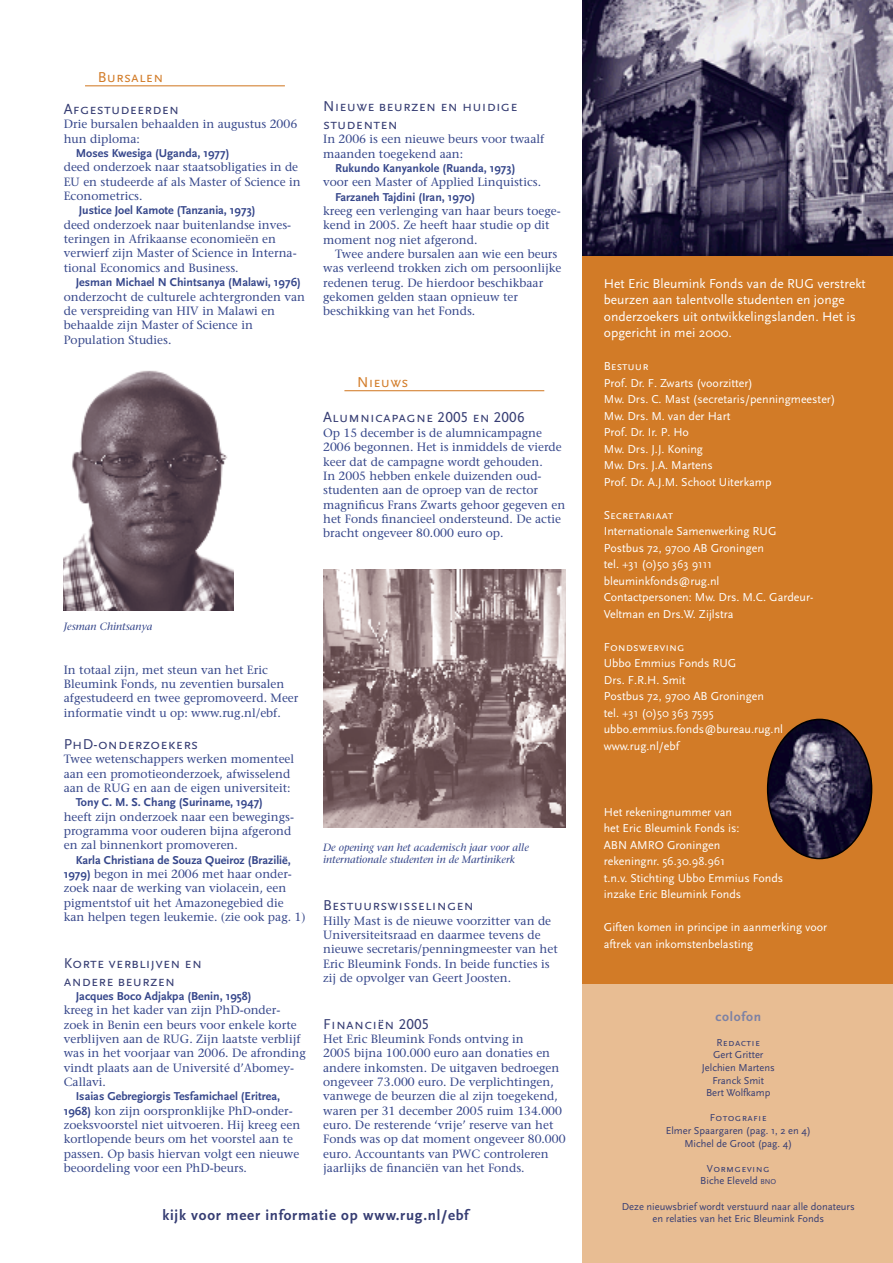
<style>
.page{position:relative;width:893px;height:1263px;background:#fff}
.page>*{position:absolute;margin:0;border:0;box-sizing:border-box;transform-origin:0 0}
.voorwaard{font:15px/18px "Scala Sans Caps";letter-spacing:.015em;color:#363d73}
.t1{font:700 15px "Scala Sans";letter-spacing:.05em;color:#363d73}
.kopje_in_tekst{font:15px "Scala Sans Caps";letter-spacing:.015em;color:#d27b27}
.t2{font:13.5px/16.5px "Scala Sans";color:#fff}
.t3{font:700 13.5px "Scala Sans";letter-spacing:.05em;color:#7c81a4}
.t4{font:12px/14.4px "Stone Serif";color:#36478b}
.t5{font:12px/16.5px "Scala Sans";color:#fff}
.t6{font:700 12px "Scala Sans";color:#36478b}
.t7{font:12px "Scala Sans Caps";color:#fff}
.t8{font:10.5px "Scala Sans";color:#363d73}
.t9{font:italic 10.5px/12.6px "Stone Serif";color:#36478b}
.t10{font:10.5px "Scala Sans Caps";letter-spacing:.03em;color:#363d73}
.s1{font-family:"Scala Sans";font-weight:700}
.s2{font-family:"Scala Sans Caps";font-size:7.5px}
</style>
<div class="page">
<div style="left:583px;top:255px;width:310px;height:729px;background:#d27b27"></div>
<img style="left:583px;top:0;width:310px;height:255px">
<div style="left:583px;top:984px;width:310px;height:279px;background:#e8bd93"></div>
<hr style="left:85px;top:85px;width:200px;height:1px;background:#d27b27">
<hr style="left:344px;top:390px;width:200px;height:1px;background:#d27b27">
<img style="left:768px;top:719px;width:104px;height:139px;border-radius:50%">
<div style="left:767px;top:719px;width:105px;height:140px;border:2px solid #000;border-radius:50%"></div>
<img style="left:64px;top:370px;width:170px;height:240px">
<img style="left:323px;top:569px;width:243px;height:259px">
<p class="kopje_in_tekst" style="left:98px;top:69px;width:67px">Bursalen</p>
<p class="voorwaard" style="left:64px;top:100px;width:117px">Afgestudeerden</p>
<p class="t4" style="left:64px;top:117px;width:235px">Drie bursalen behaalden in augustus 2006 hun diploma:</p>
<p class="t6" style="left:76px;top:147px;width:155px">Moses Kwesiga (Uganda, 1977)</p>
<p class="t4" style="left:64px;top:160px;width:238px">deed onderzoek naar staatsobligaties in de<br>EU en studeerde af als Master of Science in<br>Econometrics.</p>
<p class="t6" style="left:79px;top:204px;width:178px">Justice Joel Kamote (Tanzania, 1973)</p>
<p class="t4" style="left:64px;top:217px;width:234px">deed onderzoek naar buitenlandse inves&shy;teringen in Afrikaanse economieën en verwierf zijn Master of Science in Interna&shy;tional Economics and Business.</p>
<p class="t6" style="left:76px;top:276px;width:227px">Jesman Michael N Chintsanya (Malawi, 1976)</p>
<p class="t4" style="left:64px;top:289px;width:243px">onderzocht de culturele achtergronden van de verspreiding van HIV in Malawi en behaalde zijn Master of Science in Population Studies.</p>
<p class="voorwaard" style="left:323px;top:97px;width:196px">Nieuwe beurzen en huidige studenten</p>
<p class="t4" style="left:323px;top:132px;width:223px">In 2006 is een nieuwe beurs voor twaalf maanden toegekend aan:</p>
<p class="t6" style="left:335px;top:162px;width:182px">Rukundo Kanyankole (Ruanda, 1973)</p>
<p class="t4" style="left:335px;top:175px;width:207px;text-indent:-12px">voor een Master of Applied Linquistics.<br><span class="s1">Farzaneh Tajdini (Iran, 1970)</span></p>
<p class="t4" style="left:323px;top:203px;width:239px">kreeg een verlenging van haar beurs toege&shy;kend in 2005. Ze heeft haar studie op dit moment nog niet afgerond.</p>
<p class="t4" style="left:323px;top:246px;width:240px;text-indent:12px">Twee andere bursalen aan wie een beurs was verleend trokken zich om persoonlijke redenen terug. De hierdoor beschikbaar gekomen gelden staan opnieuw ter beschikking van het Fonds.</p>
<p class="kopje_in_tekst" style="left:357px;top:374px;width:53px">Nieuws</p>
<p class="voorwaard" style="left:323px;top:409px;width:203px">Alumnicapagne 2005 en 2006</p>
<p class="t4" style="left:323px;top:425px;width:244px">Op 15 december is de alumnicampagne 2006 begonnen. Het is inmiddels de vierde keer dat de campagne wordt gehouden.<br>In 2005 hebben enkele duizenden oud&shy;studenten aan de oproep van de rector magnificus Frans Zwarts gehoor gegeven en het Fonds financieel ondersteund. De actie bracht ongeveer 80.000 euro op.</p>
<p class="t9" style="left:64px;top:620px;width:90px">Jesman Chintsanya</p>
<p class="t4" style="left:64px;top:662px;width:236px">In totaal zijn, met steun van het Eric Bleumink Fonds, nu zeventien bursalen afgestudeerd en twee gepromoveerd. Meer informatie vindt u op: www.rug.nl/ebf.</p>
<p class="voorwaard" style="left:64px;top:735px;width:136px">PhD-onderzoekers</p>
<p class="t4" style="left:64px;top:752px;width:232px">Twee wetenschappers werken momenteel aan een promotieonderzoek, afwisselend aan de RUG en aan de eigen universiteit:</p>
<p class="t6" style="left:76px;top:796px;width:189px">Tony C. M. S. Chang (Suriname, 1947)</p>
<p class="t4" style="left:64px;top:809px;width:232px">heeft zijn onderzoek naar een bewegings&shy;programma voor ouderen bijna afgerond en zal binnenkort promoveren.</p>
<p class="t4" style="left:64px;top:852px;width:243px;text-indent:12px"><span class="s1">Karla Christiana de Souza Queiroz (Brazilië, 1979)</span> begon in mei 2006 met haar onder&shy;zoek naar de werking van violacein, een pigmentstof uit het Amazonegebied die kan helpen tegen leukemie. (zie ook pag. 1)</p>
<p class="voorwaard" style="left:64px;top:954px;width:140px">Korte verblijven en andere beurzen</p>
<p class="t6" style="left:76px;top:990px;width:177px">Jacques Boco Adjakpa (Benin, 1958)</p>
<p class="t4" style="left:64px;top:1003px;width:244px">kreeg in het kader van zijn PhD-onder&shy;zoek in Benin een beurs voor enkele korte verblijven aan de RUG. Zijn laatste verblijf was in het voorjaar van 2006. De afronding vindt plaats aan de Université d’Abomey-Callavi.</p>
<p class="t4" style="left:64px;top:1089px;width:238px;text-indent:12px"><span class="s1">Isaias Gebregiorgis Tesfamichael (Eritrea, 1968)</span> kon zijn oorspronklijke PhD-onder&shy;zoeksvoorstel niet uitvoeren. Hij kreeg een kortlopende beurs om het voorstel aan te passen. Op basis hiervan volgt een nieuwe beoordeling voor een PhD-beurs.</p>
<p class="t9" style="left:323px;top:841px;width:207px">De opening van het academisch jaar voor alle internationale studenten in de Martinikerk</p>
<p class="voorwaard" style="left:323px;top:897px;width:152px">Bestuurswisselingen</p>
<p class="t4" style="left:323px;top:913px;width:236px">Hilly Mast is de nieuwe voorzitter van de Universiteitsraad en daarmee tevens de nieuwe secretaris/penningmeester van het Eric Bleumink Fonds. In beide functies is zij de opvolger van Geert Joosten.</p>
<p class="voorwaard" style="left:323px;top:1015px;width:108px">Financiën 2005</p>
<p class="t4" style="left:323px;top:1031px;width:244px">Het Eric Bleumink Fonds ontving in<br>2005 bijna 100.000 euro aan donaties en andere inkomsten. De uitgaven bedroegen ongeveer 73.000 euro. De verplichtingen, vanwege de beurzen die al zijn toegekend, waren per 31 december 2005 ruim 134.000 euro. De resterende ‘vrije’ reserve van het Fonds was op dat moment ongeveer 80.000 euro. Accountants van PWC controleren jaarlijks de financiën van het Fonds.</p>
<p class="t1" style="left:162px;top:1207px;width:308px">kijk voor meer informatie op www.rug.nl/ebf</p>
<p class="t2" style="left:604px;top:275px;width:263px">Het Eric Bleumink Fonds van de RUG verstrekt beurzen aan talentvolle studenten en jonge onderzoekers uit ontwikkelingslanden. Het is opgericht in mei 2000.</p>
<p class="t7" style="left:604px;top:360px;width:46px">Bestuur</p>
<p class="t5" style="left:604px;top:375px;width:151px">Prof. Dr. F. Zwarts (voorzitter)</p>
<p class="t5" style="left:604px;top:391px;width:233px">Mw. Drs. C. Mast (secretaris/penningmeester)</p>
<p class="t5" style="left:604px;top:408px;width:128px">Mw. Drs. M. van der Hart</p>
<p class="t5" style="left:604px;top:424px;width:87px">Prof. Dr. Ir. P. Ho</p>
<p class="t5" style="left:604px;top:441px;width:101px">Mw. Drs. J.J. Koning</p>
<p class="t5" style="left:604px;top:457px;width:110px">Mw. Drs. J.A. Martens</p>
<p class="t5" style="left:604px;top:474px;width:169px">Prof. Dr. A.J.M. Schoot Uiterkamp</p>
<p class="t7" style="left:604px;top:508px;width:71px">Secretariaat</p>
<p class="t5" style="left:604px;top:523px;width:174px">Internationale Samenwerking RUG</p>
<p class="t5" style="left:604px;top:540px;width:162px">Postbus 72, 9700 AB Groningen</p>
<p class="t5" style="left:604px;top:556px;width:110px">tel. +31 (0)50 363 9111</p>
<p class="t5" style="left:604px;top:573px;width:117px">bleuminkfonds@rug.nl</p>
<p class="t5" style="left:604px;top:589px;width:211px">Contactpersonen: Mw. Drs. M.C. Gardeur-<br>Veltman en Drs.W. Zijlstra</p>
<p class="t7" style="left:604px;top:640px;width:82px">Fondswerving</p>
<p class="t5" style="left:604px;top:655px;width:134px">Ubbo Emmius Fonds RUG</p>
<p class="t5" style="left:604px;top:672px;width:83px">Drs. F.R.H. Smit</p>
<p class="t5" style="left:604px;top:688px;width:162px">Postbus 72, 9700 AB Groningen</p>
<p class="t5" style="left:604px;top:705px;width:111px">tel. +31 (0)50 363 7595</p>
<p class="t5" style="left:604px;top:721px;width:181px">ubbo.emmius.fonds@bureau.rug.nl</p>
<p class="t5" style="left:604px;top:738px;width:77px">www.rug.nl/ebf</p>
<p class="t5" style="left:604px;top:804px;width:130px">Het rekeningnummer van</p>
<p class="t5" style="left:604px;top:820px;width:137px">het Eric Bleumink Fonds is:</p>
<p class="t5" style="left:604px;top:837px;width:118px">ABN AMRO Groningen</p>
<p class="t5" style="left:604px;top:853px;width:123px">rekeningnr. 56.30.98.961</p>
<p class="t5" style="left:604px;top:870px;width:181px">t.n.v. Stichting Ubbo Emmius Fonds</p>
<p class="t5" style="left:604px;top:886px;width:139px">inzake Eric Bleumink Fonds</p>
<p class="t5" style="left:604px;top:919px;width:225px">Giften komen in principe in aanmerking voor</p>
<p class="t5" style="left:604px;top:936px;width:151px">aftrek van inkomstenbelasting</p>
<p class="t3" style="left:716px;top:1009px;width:47px">colofon</p>
<p class="t10" style="left:716px;top:1037px;width:45px">Redactie</p>
<p class="t8" style="left:713px;top:1049px;width:52px">Gert Gritter</p>
<p class="t8" style="left:702px;top:1062px;width:75px">Jelchien Martens</p>
<p class="t8" style="left:712px;top:1074px;width:53px">Franck Smit</p>
<p class="t8" style="left:706px;top:1087px;width:66px">Bert Wolfkamp</p>
<p class="t10" style="left:710px;top:1112px;width:59px">Fotografie</p>
<p class="t8" style="left:666px;top:1125px;width:147px">Elmer Spaargaren (pag. 1, 2 en 4)</p>
<p class="t8" style="left:684px;top:1137px;width:109px">Michel de Groot (pag. 4)</p>
<p class="t10" style="left:707px;top:1163px;width:64px">Vormgeving</p>
<p class="t8" style="left:700px;top:1175px;width:77px">Biche Eleveld <span class="s2">BNO</span></p>
<p class="t8" style="left:622px;top:1200px;width:235px">Deze nieuwsbrief wordt verstuurd naar alle donateurs</p>
<p class="t8" style="left:652px;top:1213px;width:173px">en relaties van het Eric Bleumink Fonds</p>
</div>
